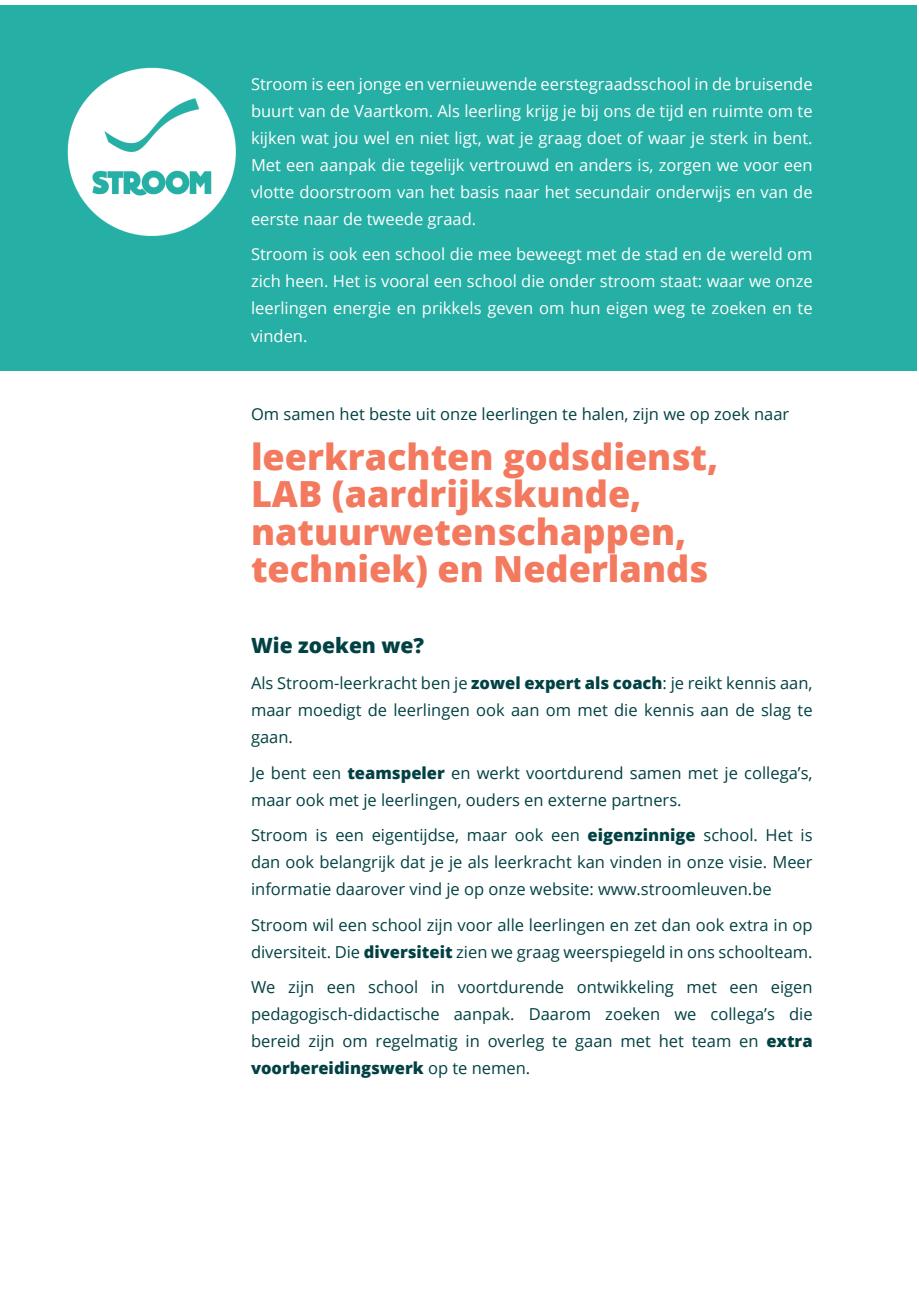
<style>
.page{position:relative;width:919px;height:1289px;background:#fff}
.page>*{position:absolute;margin:0;border:0;box-sizing:border-box;transform-origin:0 0}
.t1{font:800 36px/37.5px "Open Sans";color:#f37a5f}
.t2{font:800 21px "Open Sans";color:#024143}
.t3{font:16.5px/27px "Open Sans";color:#024143;text-align:justify}
.t4{font:16.5px/27px "Open Sans";color:#fff;text-align:justify}
.s1{font-weight:800}
</style>
<div class="page">
<div style="left:0;top:5px;width:916px;height:365px;background:#26afa5"></div>
<img style="left:67px;top:67px;width:169px;height:169px">
<p class="t4" style="left:251px;top:70px;width:563px">Stroom is een jonge en vernieuwende eerstegraadsschool in de bruisende buurt van de Vaartkom. Als leerling krijg je bij ons de tijd en ruimte om te kijken wat jou wel en niet ligt, wat je graag doet of waar je sterk in bent.<br>Met een aanpak die tegelijk vertrouwd en anders is, zorgen we voor een vlotte doorstroom van het basis naar het secundair onderwijs en van de eerste naar de tweede graad.</p>
<p class="t4" style="left:251px;top:240px;width:563px">Stroom is ook een school die mee beweegt met de stad en de wereld om zich heen. Het is vooral een school die onder stroom staat: waar we onze leerlingen energie en prikkels geven om hun eigen weg te zoeken en te vinden.</p>
<p class="t3" style="left:251px;top:399px;width:539px">Om samen het beste uit onze leerlingen te halen, zijn we op zoek naar</p>
<h1 class="t1" style="left:251px;top:436px;width:469px">leerkrachten godsdienst,<br>LAB (aardrijkskunde, natuurwetenschappen, techniek) en Nederlands</h1>
<p class="t2" style="left:251px;top:630px;width:175px">Wie zoeken we?</p>
<p class="t3" style="left:251px;top:669px;width:563px">Als Stroom-leerkracht ben je <span class="s1">zowel expert als coach</span>: je reikt kennis aan, maar moedigt de leerlingen ook aan om met die kennis aan de slag te gaan.</p>
<p class="t3" style="left:251px;top:758px;width:563px">Je bent een <span class="s1">teamspeler</span> en werkt voortdurend samen met je collega’s, maar ook met je leerlingen, ouders en externe partners.</p>
<p class="t3" style="left:251px;top:821px;width:563px">Stroom is een eigentijdse, maar ook een <span class="s1">eigenzinnige</span> school. Het is dan ook belangrijk dat je je als leerkracht kan vinden in onze visie. Meer informatie daarover vind je op onze website: www.stroomleuven.be</p>
<p class="t3" style="left:251px;top:910px;width:563px">Stroom wil een school zijn voor alle leerlingen en zet dan ook extra in op diversiteit. Die <span class="s1">diversiteit</span> zien we graag weerspiegeld in ons schoolteam.</p>
<p class="t3" style="left:251px;top:973px;width:563px">We zijn een school in voortdurende ontwikkeling met een eigen pedagogisch-didactische aanpak. Daarom zoeken we collega’s die bereid zijn om regelmatig in overleg te gaan met het team en <span class="s1">extra voorbereidingswerk</span> op te nemen.</p>
</div>
